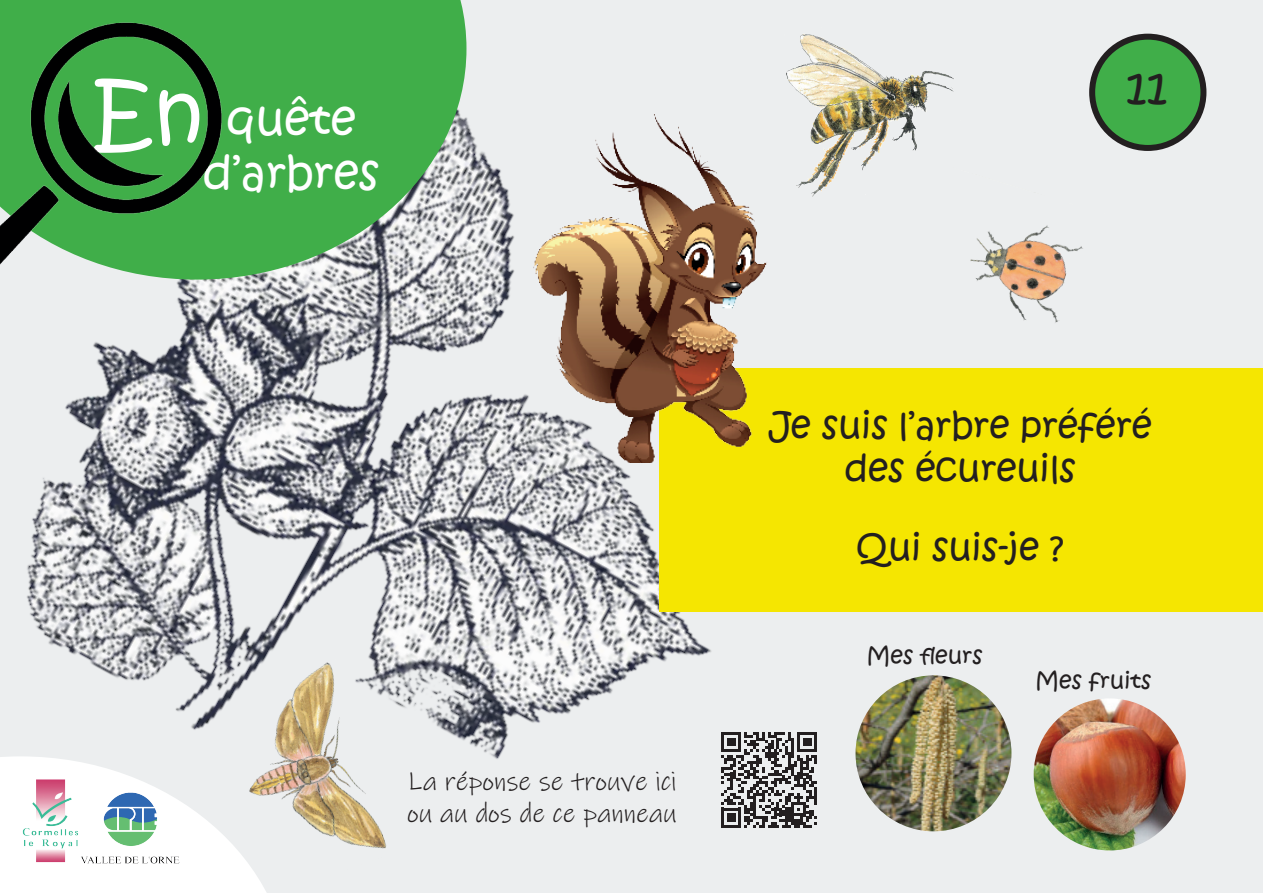
<style>
.page{position:relative;width:1263px;height:893px;background:#fff}
.page>*{position:absolute;margin:0;border:0;box-sizing:border-box;transform-origin:0 0}
.t1{font:45px/54px "Kristen ITC";color:#fff}
.t2{font:45px "Kristen ITC";color:#231f20}
.t3{font:36px/43.2px "Kristen ITC";color:#231f20;text-align:center}
.t4{font:27px/32.4px "Ink Free";color:#231f20}
.t5{font:22.5px "Kristen ITC";color:#231f20}
.s1{font-size:85.5px}
</style>
<div class="page">
<div style="left:962px;top:0;width:301px;height:893px;background:#eceeef"></div>
<img style="left:0;top:0;width:962px;height:893px">
<svg style="left:0;top:0;width:466px;height:280px;background:#5ab062"></svg>
<div style="left:659px;top:369px;width:604px;height:243px;background:#f5e601"></div>
<svg style="left:0;top:756px;width:205px;height:137px"></svg>
<img style="left:20px;top:778px;width:61px;height:85px">
<img style="left:0;top:10px;width:254px;height:282px">
<img style="left:80px;top:790px;width:105px;height:76px">
<div style="left:1092px;top:37px;width:111px;height:111px;background:#40ae49;border-radius:50%"></div>
<div style="left:1089px;top:34px;width:117px;height:117px;border:6px solid #231f20;border-radius:50%"></div>
<img style="left:855px;top:675px;width:156px;height:156px;border-radius:78px">
<img style="left:1034px;top:698px;width:152px;height:152px;border-radius:76px">
<img style="left:495px;top:108px;width:337px;height:354px">
<img style="left:205px;top:649px;width:198px;height:244px">
<img style="left:768px;top:27px;width:197px;height:172px">
<img style="left:913px;top:167px;width:231px;height:185px">
<svg style="left:721px;top:732px;width:96px;height:96px;background:#838283"></svg>
<p class="t1" style="left:203px;top:93px;width:178px;text-indent:-111px"><span class="s1">En</span> quête d’arbres</p>
<p class="t2" style="left:1126px;top:57px;width:43px">11</p>
<p class="t3" style="left:769px;top:405px;width:385px">Je suis l’arbre préféré des écureuils</p>
<p class="t3" style="left:857px;top:526px;width:209px">Qui suis-je ?</p>
<p class="t4" style="left:407px;top:765px;width:271px">La réponse se trouve ici ou au dos de ce panneau</p>
<p class="t5" style="left:866px;top:641px;width:118px">Mes fleurs</p>
<p class="t5" style="left:1035px;top:666px;width:118px">Mes fruits</p>
</div>
